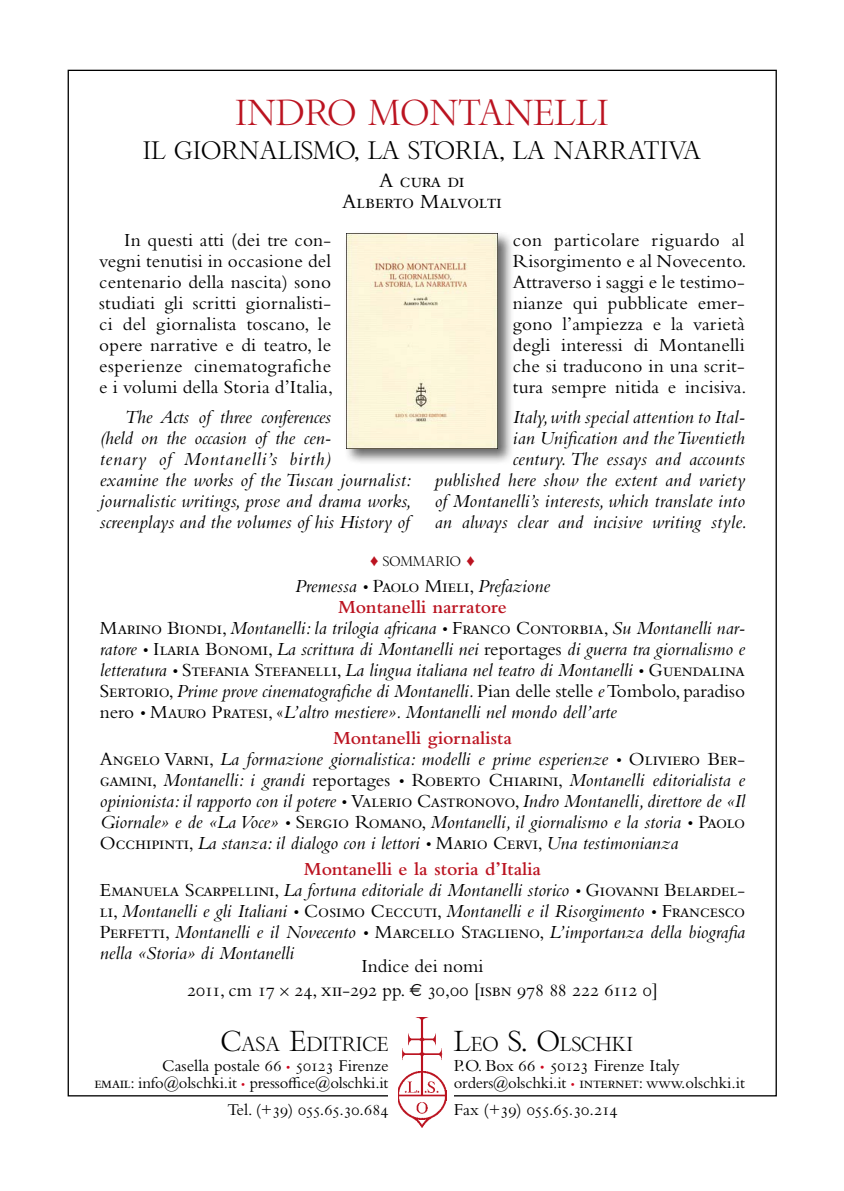
<style>
.page{position:relative;width:844px;height:1191px;background:#fff}
.page>*{position:absolute;margin:0;border:0;box-sizing:border-box;transform-origin:0 0}
.t1{font:35px "Bembo Titling MT Std";color:#bb1320}
.t2{font:24.5px "Bembo Titling MT Std";color:#000}
.t3{font:21px/21px "Bembo Std";letter-spacing:-.02em;color:#000;text-align:center}
.t4{font:19.6px "Bembo Titling MT Std";color:#000}
.t5{font:italic 19.25px/21px "Bembo Std";color:#000}
.t6{font:19.25px/21px "Bembo Std";letter-spacing:.01em;color:#000;text-align:justify}
.t7{font:600 19.25px "Bembo Std";color:#bb1320}
.t8{font:17.5px "Bembo Std";color:#000}
.t9{font:17.5px "Bembo Std";letter-spacing:-.02em;color:#000}
.t10{font:17.15px "Bembo Std";color:#000}
.t11{font:17.15px "Bembo Std";letter-spacing:-.025em;color:#000}
.t12{font:16.62px "Bembo Std";letter-spacing:-.01em;color:#000}
.t13{font:13.47px "Bembo Titling MT Std";color:#000}
.s1{color:#bb1320}
.s2{font-size:15.75px}
.s3{font-style:normal}
.s4{font-style:italic}
.s5{font-weight:600;font-style:normal;color:#bb1320}
.s6{font-family:"Bembo Cost"}
.s7{font-size:28px}
.s8{font-size:11.9px;color:#cd071e}
.s9{font-size:11.38px;color:#cd071e}
.s10{font-size:12.25px;color:#cd071e}
</style>
<div class="page">
<img style="left:398px;top:1017px;width:48px;height:110px">
<div style="left:344px;top:231px;width:170px;height:234px;background:#000;opacity:.6"></div>
<img style="left:346px;top:233px;width:151px;height:215px">
<h1 class="t1" style="left:235px;top:91px;width:375px">INDRO MONTANELLI</h1>
<p class="t2" style="left:143px;top:135px;width:560px">IL GIORNALISMO, LA STORIA, LA NARRATIVA</p>
<p class="t3" style="left:342px;top:170px;width:161px">A cura di<br>Alberto Malvolti</p>
<p class="t6" style="left:99px;top:229px;width:235px;text-indent:25px">In questi atti (dei tre con&shy;vegni tenutisi in occasione del centenario della nascita) sono studiati gli scritti giornalisti&shy;ci del giornalista toscano, le opere narrative e di teatro, le esperienze cinematografiche e i volumi della Storia d’Italia,</p>
<p class="t6" style="left:512px;top:229px;width:235px">con particolare riguardo al Risorgimento e al Novecento.<br>Attraverso i saggi e le testimo&shy;nianze qui pubblicate emer&shy;gono l’ampiezza e la varietà degli interessi di Montanelli che si traducono in una scrit&shy;tura sempre nitida e incisiva.</p>
<p class="t5" style="left:100px;top:406px;width:313px;text-indent:25px">The Acts of three conferences<br>(held on the occasion of the cen-<br>tenary of Montanelli’s birth)<br>examine the works of the Tuscan journalist: journalistic writings, prose and drama works, screenplays and the volumes of his History of</p>
<p class="t5" style="left:434px;top:406px;width:313px;text-align:right">Italy, with special attention to Ital-<br>ian Unification and the Twentieth<br>century. The essays and accounts<br>published here show the extent and variety of Montanelli’s interests, which translate into an always clear and incisive writing style.</p>
<p class="t13" style="left:370px;top:553px;width:106px"><span class="s1">♦</span> SOMMARIO <span class="s1">♦</span></p>
<p class="t5" style="left:295px;top:575px;width:257px">Premessa <span class="s2">•</span> <span class="s3">Paolo Mieli,</span> Prefazione</p>
<p class="t7" style="left:338px;top:596px;width:170px">Montanelli narratore</p>
<p class="t5" style="left:100px;top:617px;width:646px"><span class="s3">Marino Biondi,</span> Montanelli: la trilogia africana <span class="s2">•</span> <span class="s3">Franco Contorbia,</span> Su Montanelli nar-</p>
<p class="t5" style="left:100px;top:638px;width:646px">ratore <span class="s2">•</span> <span class="s3">Ilaria Bonomi,</span> La scrittura di Montanelli nei <span class="s3">reportages</span> di guerra tra giornalismo e</p>
<p class="t5" style="left:100px;top:659px;width:646px">letteratura <span class="s2">•</span> <span class="s3">Stefania Stefanelli,</span> La lingua italiana nel teatro di Montanelli <span class="s2">•</span> <span class="s3">Guendalina</span></p>
<p class="t6" style="left:100px;top:680px;width:646px">Sertorio, <span class="s4">Prime prove cinematografiche di Montanelli.</span> Pian delle stelle <span class="s4">e</span> Tombolo, paradiso</p>
<p class="t5" style="left:100px;top:701px;width:518px"><span class="s3">nero</span> <span class="s2">•</span> <span class="s3">Mauro Pratesi, «</span>L’altro mestiere». Montanelli nel mondo dell’arte</p>
<p class="t5" style="left:100px;top:727px;width:646px;text-indent:233px"><span class="s5">Montanelli giornalista<br></span><span class="s3">Angelo Varni,</span> La formazione giornalistica: modelli e prime esperienze <span class="s2">•</span> <span class="s3">Oliviero Ber&shy;gamini,</span> Montanelli: i grandi <span class="s3">reportages</span> <span class="s2">•</span> <span class="s3">Roberto Chiarini,</span> Montanelli editorialista e opinionista: il rapporto con il potere <span class="s2">•</span> <span class="s3">Valerio Castronovo,</span> Indro Montanelli, direttore de «Il Giornale» e de «La Voce» <span class="s2">•</span> <span class="s3">Sergio Romano,</span> Montanelli, il giornalismo e la storia <span class="s2">•</span> <span class="s3">Paolo Occhipinti,</span> La stanza: il dialogo con i lettori <span class="s2">•</span> <span class="s3">Mario Cervi,</span> Una testimonianza</p>
<p class="t5" style="left:100px;top:858px;width:646px;text-indent:204px"><span class="s5">Montanelli e la storia d’Italia<br></span><span class="s3">Emanuela Scarpellini,</span> La fortuna editoriale di Montanelli storico <span class="s2">•</span> <span class="s3">Giovanni Belardel&shy;li,</span> Montanelli e gli Italiani <span class="s2">•</span> <span class="s3">Cosimo Ceccuti,</span> Montanelli e il Risorgimento <span class="s2">•</span> <span class="s3">Francesco Perfetti,</span> Montanelli e il Novecento <span class="s2">•</span> <span class="s3">Marcello Staglieno,</span> L’importanza della biografia nella «Storia» di Montanelli</p>
<p class="t6" style="left:361px;top:954px;width:123px">Indice dei nomi</p>
<p class="t6" style="left:187px;top:979px;width:472px">2011, cm 17 <span class="s6">¥</span> 24, xii-292 pp. <span class="s6">√</span> 30,00 [isbn 978 88 222 6112 0]</p>
<p class="t4" style="left:221px;top:1031px;width:169px"><span class="s7">C</span>ASA <span class="s7">E</span>DITRICE</p>
<p class="t10" style="left:162px;top:1055px;width:228px">Casella postale 66 <span class="s8">•</span> 50123 Firenze</p>
<p class="t12" style="left:94px;top:1073px;width:295px">email: info@olschki.it <span class="s9">•</span> pressoffice@olschki.it</p>
<p class="t11" style="left:227px;top:1099px;width:162px">Tel. (+39) 055.65.30.684</p>
<p class="t4" style="left:453px;top:1031px;width:181px"><span class="s7">L</span>EO <span class="s7">S. O</span>LSCHKI</p>
<p class="t8" style="left:453px;top:1054px;width:227px">P.O. Box 66 <span class="s10">•</span> 50123 Firenze Italy</p>
<p class="t12" style="left:453px;top:1073px;width:293px">orders@olschki.it <span class="s9">•</span> internet: www.olschki.it</p>
<p class="t9" style="left:453px;top:1098px;width:165px">Fax (+39) 055.65.30.214</p>
</div>
